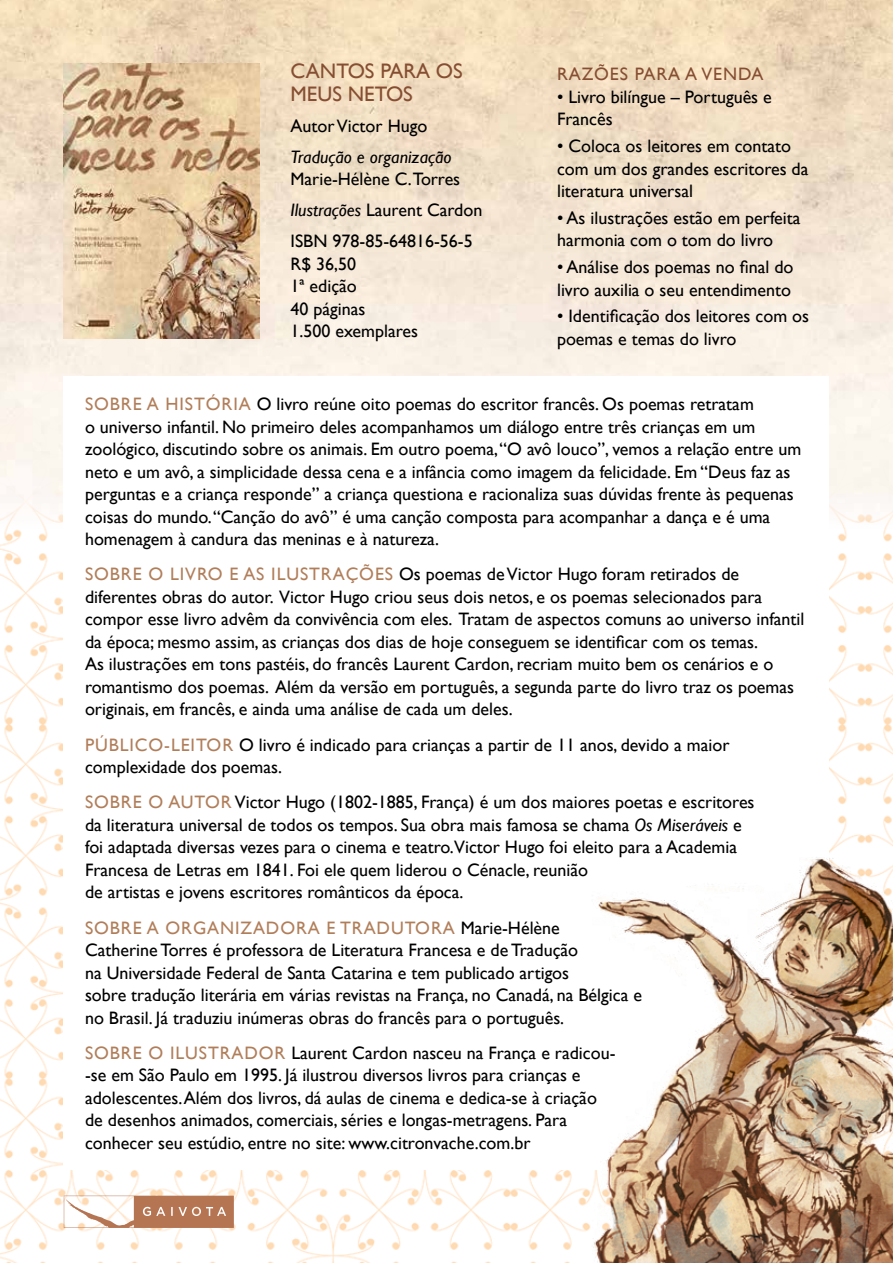
<style>
.page{position:relative;width:893px;height:1263px;background:#fff}
.page>*{position:absolute;margin:0;border:0;box-sizing:border-box;transform-origin:0 0}
.t1{font:21px/22.5px "Gill Sans";color:#864e32}
.t2{font:18px/22.5px "Gill Sans";color:#000}
.t3{font:18px "Gill Sans";letter-spacing:.05em;color:#b17e5a}
.t4{font:italic 18px "Gill Sans";color:#000}
.t5{font:18px "Gill Sans";letter-spacing:.05em;color:#864e32}
.s1{font-style:italic}
.s2{color:#b17e5a}
</style>
<div class="page">
<img style="left:0;top:528px;width:893px;height:735px">
<img style="left:0;top:0;width:893px;height:528px">
<img style="left:64px;top:64px;width:195px;height:274px">
<div style="left:64px;top:376px;width:765px;height:794px;background:#fff"></div>
<img style="left:557px;top:780px;width:336px;height:483px">
<svg style="left:64px;top:1196px;width:170px;height:32px"></svg>
<p class="t1" style="left:291px;top:60px;width:172px">Cantos para os meus n etos</p>
<p class="t2" style="left:291px;top:114px;width:138px">Autor Victor Hugo</p>
<p class="t4" style="left:291px;top:146px;width:163px">Tradução e organização</p>
<p class="t2" style="left:291px;top:164px;width:193px;line-height:31px">Marie-Hélène C.Torres<br><span class="s1">Ilustrações</span> Laurent Cardon<br>ISBN 978-85-64816-56-5</p>
<p class="t2" style="left:291px;top:252px;width:129px">R$ 36,50<br>1ª edição<br>40 páginas<br>1.500 exemplares</p>
<p class="t5" style="left:557px;top:64px;width:208px">Razõ es para a venda</p>
<p class="t2" style="left:557px;top:85px;width:216px">• Livro bilíngue – Português e<br>Francês</p>
<p class="t2" style="left:557px;top:135px;width:253px">• Coloca os leitores em contato com um dos grandes escritores da literatura universal</p>
<p class="t2" style="left:557px;top:206px;width:245px">• As ilustrações estão em perfeita harmonia com o tom do livro</p>
<p class="t2" style="left:557px;top:256px;width:238px">• Análise dos poemas no final do livro auxilia o seu entendimento</p>
<p class="t2" style="left:557px;top:305px;width:254px">• Identificação dos leitores com os poemas e temas do livro</p>
<p class="t2" style="left:85px;top:392px;width:718px"><span class="s2">Sobre a história</span> O livro reúne oito poemas do escritor francês. Os poemas retratam<br>o universo infantil. No primeiro deles acompanhamos um diálogo entre três crianças em um zoológico, discutindo sobre os animais. Em outro poema, “O avô louco”, vemos a relação entre um neto e um avô, a simplicidade dessa cena e a infância como imagem da felicidade. Em “Deus faz as perguntas e a criança responde” a criança questiona e racionaliza suas dúvidas frente às pequenas coisas do mundo. “Canção do avô” é uma canção composta para acompanhar a dança e é uma homenagem à candura das meninas e à natureza.</p>
<p class="t2" style="left:85px;top:563px;width:721px"><span class="s2">Sobre o livro e as ilustraÇÕES</span> Os poemas de Victor Hugo foram retirados de diferentes obras do autor. Victor Hugo criou seus dois netos, e os poemas selecionados para compor esse livro advêm da convivência com eles. Tratam de aspectos comuns ao universo infantil da época; mesmo assim, as crianças dos dias de hoje conseguem se identificar com os temas.<br>As ilustrações em tons pastéis, do francês Laurent Cardon, recriam muito bem os cenários e o romantismo dos poemas. Além da versão em português, a segunda parte do livro traz os poemas originais, em francês, e ainda uma análise de cada um deles.</p>
<p class="t2" style="left:85px;top:733px;width:646px"><span class="s2">Públic o‑leitor</span> O livro é indicado para crianças a partir de 11 anos, devido a maior complexidade dos poemas.</p>
<p class="t2" style="left:85px;top:791px;width:671px"><span class="s2">Sobre O autor</span> Victor Hugo (1802‑1885, França) é um dos maiores poetas e escritores da literatura universal de todos os tempos. Sua obra mais famosa se chama <span class="s1">Os Miseráveis</span> e foi adaptada diversas vezes para o cinema e teatro.Victor Hugo foi eleito para a Academia Francesa de Letras em 1841. Foi ele quem liderou o Cénacle, reunião<br>de artistas e jovens escritores românticos da época.</p>
<p class="t3" style="left:85px;top:917px;width:22px">SOBRE</p>
<p class="t3" style="left:147px;top:917px;width:148px">A ORGANIZADORA</p>
<p class="t3" style="left:327px;top:917px;width:27px">E TRA</p>
<p class="t3" style="left:377px;top:917px;width:28px">DUTORA</p>
<p class="t2" style="left:85px;top:916px;width:558px;text-indent:376px">Marie‑Hélène<br>Catherine Torres é professora de Literatura Francesa e de Tradução<br>na Universidade Federal de Santa Catarina e tem publicado artigos<br>sobre tradução literária em várias revistas na França, no Canadá, na Bélgica e no Brasil. Já traduziu inúmeras obras do francês para o português.</p>
<p class="t2" style="left:85px;top:1041px;width:531px"><span class="s2">Sobre o ilustrad or</span> Laurent Cardon nasceu na França e radicou-‑se em São Paulo em 1995. Já ilustrou diversos livros para crianças e adolescentes. Além dos livros, dá aulas de cinema e dedica‑se à criação de desenhos animados, comerciais, séries e longas‑metragens. Para conhecer seu estúdio, entre no site: www.citronvache.com.br</p>
</div>
